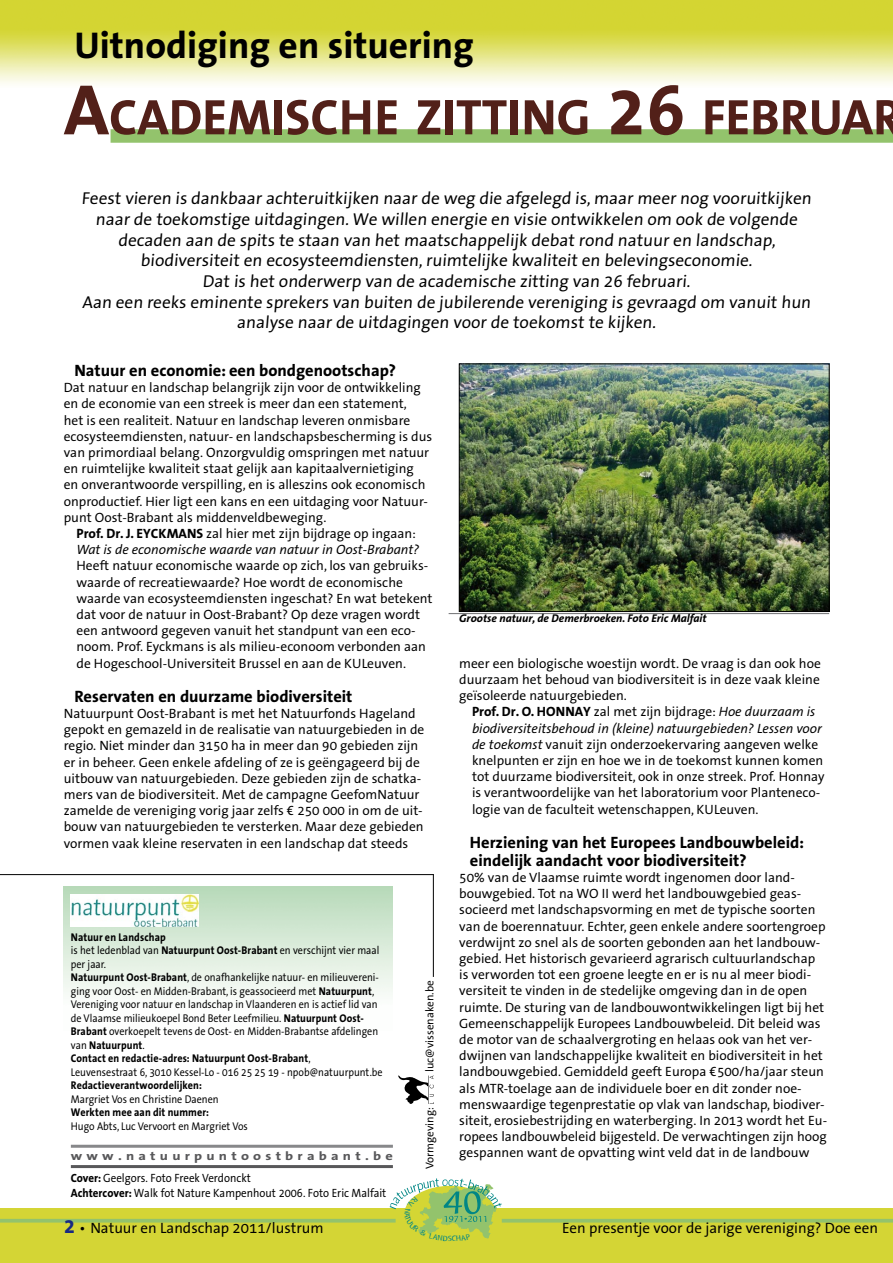
<style>
.page{position:relative;width:893px;height:1263px;background:#fff}
.page>*{position:absolute;margin:0;border:0;box-sizing:border-box;transform-origin:0 0}
.t1{font:700 50.4px "The Sans Office";color:#522019}
.t2{font:700 37.5px "The Sans Office";color:#000}
.t3{font:17.25px/20.7px "The Sans Office";color:#000;text-align:center}
.t4{font:700 16.5px/18px "The Sans Office";color:#000}
.t5{font:15px "The Sans Office";color:#000}
.t6{font:13.5px/16.2px "The Sans Office";color:#000}
.t7{font:italic 13.5px/16.2px "The Sans Office";color:#000}
.t8{font:12px/14.4px "The Sans Office";color:#000;scale:.92 1}
.t9{font:700 12px "The Sans Office";letter-spacing:.295em;color:#58585a;scale:1.2 1}
.t10{font:11.25px/13.5px "The Sans Office";color:#000;scale:.9 1}
.t11{font:700 11.25px "The Sans Office";letter-spacing:.01em;color:#000;scale:.9 1}
.t12{font:italic 700 11.25px "The Sans Office";color:#000}
.t13{font:11.25px "The Sans Office";color:#000}
.s1{font-size:72px}
.s2{font-weight:700;font-style:normal}
.s3{font-style:normal}
.s4{font-weight:700}
.s5{font-style:italic}
.s6{font-weight:700;font-size:21px;color:#172983}
</style>
<div class="page">
<div style="left:0;top:1209px;width:893px;height:54px;background:#d4d535"></div>
<img style="left:0;top:0;width:893px;height:84px">
<hr style="left:0;top:1219px;width:396px;height:3px;background:#93c36c">
<hr style="left:502px;top:1219px;width:391px;height:3px;background:#93c36c">
<img style="left:461px;top:366px;width:366px;height:244px">
<div style="left:459px;top:364px;width:370px;height:248px;border:1px solid #000"></div>
<hr style="left:449px;top:613px;width:380px;height:1px;background:#707173">
<svg style="left:398px;top:1075px;width:36px;height:29px"></svg>
<img style="left:71px;top:894px;width:128px;height:32px">
<hr style="left:71px;top:1145px;width:322px;height:3px;background:#87888a">
<hr style="left:71px;top:1165px;width:322px;height:3px;background:#58585a">
<hr style="left:0;top:874px;width:434px;height:1px;background:#000">
<div style="left:111px;top:129px;width:782px;height:14px;background:#93c36c"></div>
<hr style="left:433px;top:874px;width:1px;height:103px;background:#000">
<svg style="left:390px;top:1178px;width:112px;height:63px"></svg>
<h2 class="t2" style="left:74px;top:25px;width:401px">Uitnodiging en situering</h2>
<h1 class="t1" style="left:64px;top:90px;width:840px"><span class="s1">A</span>CADEMISCHE ZITTING <span class="s1">26</span> FEBRUAR</h1>
<p class="t3" style="left:82px;top:189px;width:733px">Feest vieren is dankbaar achteruitkijken naar de weg die afgelegd is, maar meer nog vooruitkijken naar de toekomstige uitdagingen. We willen energie en visie ontwikkelen om ook de volgende decaden aan de spits te staan van het maatschappelijk debat rond natuur en landschap, biodiversiteit en ecosysteemdiensten, ruimtelijke kwaliteit en belevingseconomie.<br>Dat is het onderwerp van de academische zitting van 26 februari.<br>Aan een reeks eminente sprekers van buiten de jubilerende vereniging is gevraagd om vanuit hun analyse naar de uitdagingen voor de toekomst te kijken.</p>
<p class="t4" style="left:74px;top:362px;width:323px">Natuur en economie: een bondgenootschap?</p>
<p class="t6" style="left:64px;top:380px;width:370px">Dat natuur en landschap belangrijk zijn voor de ontwikkeling en de economie van een streek is meer dan een statement,<br>het is een realiteit. Natuur en landschap leveren onmisbare ecosysteemdiensten, natuur- en landschapsbescherming is dus van primordiaal belang. Onzorgvuldig omspringen met natuur en ruimtelijke kwaliteit staat gelijk aan kapitaalvernietiging<br>en onverantwoorde verspilling, en is alleszins ook economisch onproductief. Hier ligt een kans en een uitdaging voor Natuur&shy;punt Oost-Brabant als middenveldbeweging.</p>
<p class="t7" style="left:77px;top:526px;width:344px"><span class="s2">Prof. Dr. J. EYCKMANS</span> <span class="s3">zal hier met zijn bijdrage op ingaan:<br></span>Wat is de economische waarde van natuur in Oost-Brabant?</p>
<p class="t6" style="left:77px;top:558px;width:357px">Heeft natuur economische waarde op zich, los van gebruiks&shy;waarde of recreatiewaarde? Hoe wordt de economische waarde van ecosysteemdiensten ingeschat? En wat betekent dat voor de natuur in Oost-Brabant? Op deze vragen wordt een antwoord gegeven vanuit het standpunt van een eco&shy;noom. Prof. Eyckmans is als milieu-econoom verbonden aan de Hogeschool-Universiteit Brussel en aan de KULeuven.</p>
<p class="t4" style="left:74px;top:688px;width:280px">Reservaten en duurzame biodiversiteit</p>
<p class="t6" style="left:64px;top:706px;width:362px">Natuurpunt Oost-Brabant is met het Natuurfonds Hageland gepokt en gemazeld in de realisatie van natuurgebieden in de regio. Niet minder dan 3150 ha in meer dan 90 gebieden zijn er in beheer. Geen enkele afdeling of ze is geëngageerd bij de uitbouw van natuurgebieden. Deze gebieden zijn de schatka&shy;mers van de biodiversiteit. Met de campagne GeefomNatuur zamelde de vereniging vorig jaar zelfs € 250 000 in om de uit&shy;bouw van natuurgebieden te versterken. Maar deze gebieden vormen vaak kleine reservaten in een landschap dat steeds</p>
<p class="t10" style="left:71px;top:930px;width:348px"><span class="s4">Natuur en Landschap<br></span>is het ledenblad van <span class="s4">Natuurpunt Oost-Brabant</span> en verschijnt vier maal per jaar.<br><span class="s4">Natuurpunt Oost-Brabant</span>, de onafhankelijke natuur- en milieuvereni&shy;ging voor Oost- en Midden-Brabant, is geassocieerd met <span class="s4">Natuurpunt</span>, Vereniging voor natuur en landschap in Vlaanderen en is actief lid van de Vlaamse milieukoepel Bond Beter Leefmilieu. <span class="s4">Natuurpunt Oost-Brabant</span> overkoepelt tevens de Oost- en Midden-Brabantse afdelingen van <span class="s4">Natuurpunt</span>.<br><span class="s4">Contact en redactie-adres: Natuurpunt Oost-Brabant</span>,<br>Leuvensestraat 6, 3010 Kessel-Lo - 016 25 25 19 - npob@natuurpunt.be</p>
<p class="t11" style="left:71px;top:1079px;width:147px">Redactieverantwoordelijken:</p>
<p class="t10" style="left:71px;top:1092px;width:166px">Margriet Vos en Christine Daenen</p>
<p class="t11" style="left:71px;top:1106px;width:155px">Werkten mee aan dit nummer:</p>
<p class="t10" style="left:71px;top:1119px;width:198px">Hugo Abts, Luc Vervoort en Margriet Vos</p>
<p class="t9" style="left:71px;top:1149px;width:270px">www.natuurpuntoostbrabant.be</p>
<p class="t8" style="left:71px;top:1171px;width:345px"><span class="s4">Cover:</span> Geelgors. Foto Freek Verdonckt<br><span class="s4">Achtercover:</span> Walk fot Nature Kampenhout 2006. Foto Eric Malfait</p>
<p class="t13" style="left:424px;top:1072px;width:94px;rotate:-90deg">luc@vissenaken.be</p>
<p class="t13" style="left:424px;top:1169px;width:64px;rotate:-90deg">Vormgeving:</p>
<p class="t12" style="left:459px;top:613px;width:249px">Grootse natuur, de Demerbroeken. Foto Eric Malfait</p>
<p class="t6" style="left:459px;top:656px;width:363px;text-align:justify">meer een biologische woestijn wordt. De vraag is dan ook hoe duurzaam het behoud van biodiversiteit is in deze vaak kleine geïsoleerde natuurgebieden.</p>
<p class="t6" style="left:472px;top:704px;width:354px"><span class="s4">Prof. Dr. O. HONNAY</span> zal met zijn bijdrage: <span class="s5">Hoe duurzaam is biodiversiteitsbehoud in (kleine) natuurgebieden? Lessen voor de toekomst</span> vanuit zijn onderzoekervaring aangeven welke knelpunten er zijn en hoe we in de toekomst kunnen komen tot duurzame biodiversiteit, ook in onze streek. Prof. Honnay is verantwoordelijke van het laboratorium voor Planteneco&shy;logie van de faculteit wetenschappen, KULeuven.</p>
<p class="t4" style="left:470px;top:834px;width:336px">Herziening van het Europees Landbouwbeleid: eindelijk aandacht voor biodiversiteit?</p>
<p class="t6" style="left:459px;top:870px;width:369px">50% van de Vlaamse ruimte wordt ingenomen door land&shy;bouwgebied. Tot na WO II werd het landbouwgebied geas&shy;socieerd met landschapsvorming en met de typische soorten van de boerennatuur. Echter, geen enkele andere soortengroep verdwijnt zo snel als de soorten gebonden aan het landbouw&shy;gebied. Het historisch gevarieerd agrarisch cultuurlandschap is verworden tot een groene leegte en er is nu al meer biodi&shy;versiteit te vinden in de stedelijke omgeving dan in de open ruimte. De sturing van de landbouwontwikkelingen ligt bij het Gemeenschappelijk Europees Landbouwbeleid. Dit beleid was de motor van de schaalvergroting en helaas ook van het ver&shy;dwijnen van landschappelijke kwaliteit en biodiversiteit in het landbouwgebied. Gemiddeld geeft Europa €500/ha/jaar steun als MTR-toelage aan de individuele boer en dit zonder noe&shy;menswaardige tegenprestatie op vlak van landschap, biodiver&shy;siteit, erosiebestrijding en waterberging. In 2013 wordt het Eu&shy;ropees landbouwbeleid bijgesteld. De verwachtingen zijn hoog gespannen want de opvatting wint veld dat in de landbouw</p>
<p class="t5" style="left:64px;top:1220px;width:261px"><span class="s6">2</span> • Natuur en Landschap 2011/lustrum</p>
<p class="t5" style="left:562px;top:1220px;width:317px">Een presentje voor de jarige vereniging? Doe een</p>
</div>
